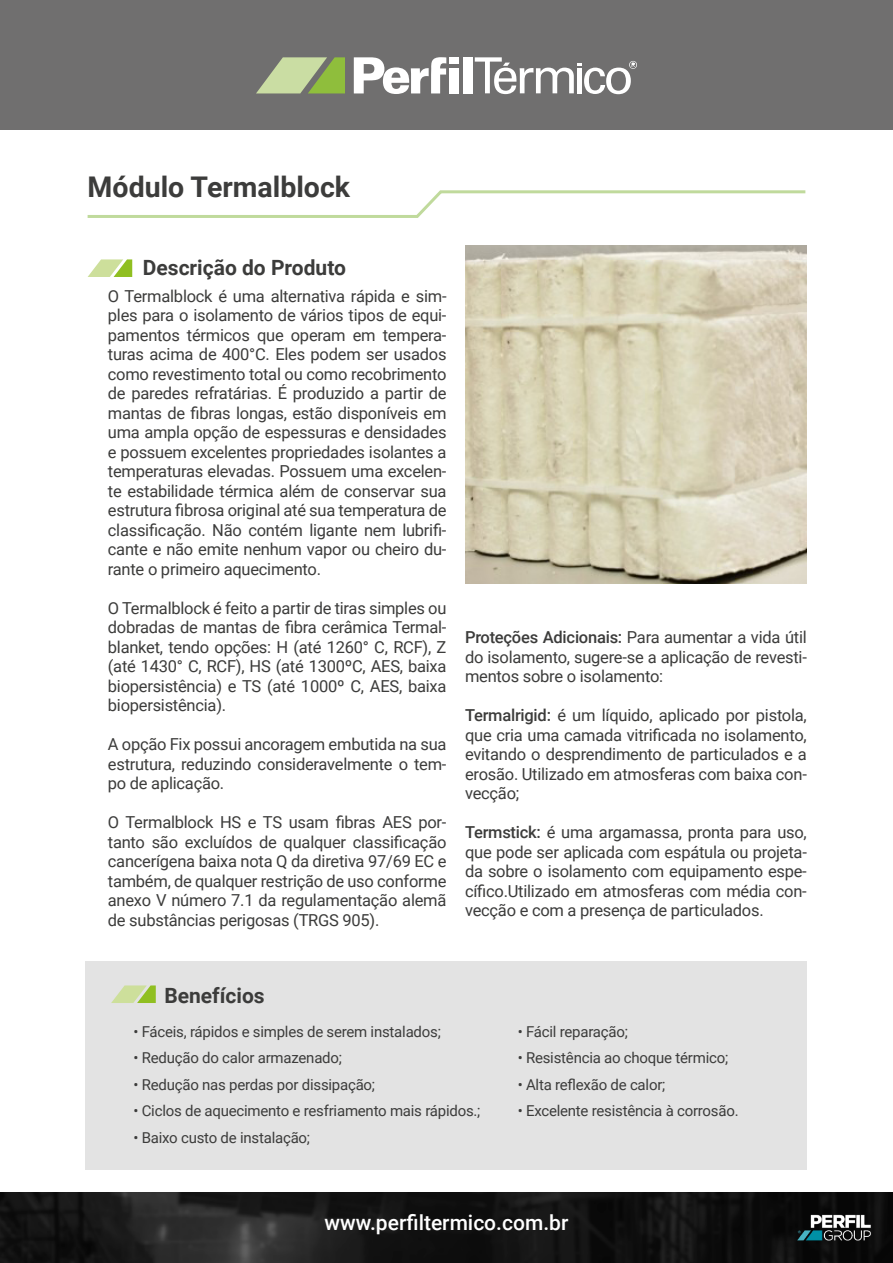
<style>
.page{position:relative;width:893px;height:1263px;background:#fff}
.page>*{position:absolute;margin:0;border:0;box-sizing:border-box;transform-origin:0 0}
.t1{font:700 28.5px "Roboto";color:#3c3c3b}
.t2{font:700 21px "Roboto";color:#3c3c3b}
.t3{font:500 21px "Roboto";color:#fff}
.t4{font:16.5px/19.5px "Roboto";letter-spacing:-.015em;color:#3c3c3b;text-align:justify}
.t5{font:15px "Roboto";letter-spacing:-.015em;color:#3c3c3b}
.s1{font-weight:500}
</style>
<div class="page">
<div style="left:86px;top:961px;width:721px;height:208px;background:#e3e3e3"></div>
<div style="left:0;top:0;width:893px;height:130px;background:#706f6f"></div>
<img style="left:0;top:1193px;width:893px;height:70px">
<svg style="left:87px;top:190px;width:719px;height:28px"></svg>
<svg style="left:256px;top:57px;width:89px;height:36px"></svg>
<div style="left:463px;top:57px;width:9px;height:36px;background:#fff"></div>
<div style="left:449px;top:68px;width:9px;height:25px;background:#fff"></div>
<div style="left:449px;top:57px;width:9px;height:7px;background:#fff"></div>
<svg style="left:354px;top:57px;width:92px;height:37px"></svg>
<svg style="left:475px;top:57px;width:162px;height:37px"></svg>
<img style="left:795px;top:1208px;width:77px;height:40px">
<img style="left:465px;top:246px;width:342px;height:338px">
<svg style="left:88px;top:259px;width:44px;height:18px"></svg>
<svg style="left:111px;top:985px;width:45px;height:18px"></svg>
<h1 class="t1" style="left:88px;top:167px;width:264px">Módulo Termalblock</h1>
<p class="t2" style="left:143px;top:253px;width:205px">Descrição do Produto</p>
<p class="t4" style="left:108px;top:285px;width:340px">O Termalblock é uma alternativa rápida e sim&shy;ples para o isolamento de vários tipos de equi&shy;pamentos térmicos que operam em tempera&shy;turas acima de 400°C. Eles podem ser usados como revestimento total ou como recobrimento de paredes refratárias. É produzido a partir de mantas de fibras longas, estão disponíveis em uma ampla opção de espessuras e densidades e possuem excelentes propriedades isolantes a temperaturas elevadas. Possuem uma excelen&shy;te estabilidade térmica além de conservar sua estrutura fibrosa original até sua temperatura de classificação. Não contém ligante nem lubrifi&shy;cante e não emite nenhum vapor ou cheiro du&shy;rante o primeiro aquecimento.</p>
<p class="t4" style="left:108px;top:597px;width:340px">O Termalblock é feito a partir de tiras simples ou dobradas de mantas de fibra cerâmica Termal&shy;blanket, tendo opções: H (até 1260° C, RCF), Z (até 1430° C, RCF), HS (até 1300ºC, AES, baixa biopersistência) e TS (até 1000º C, AES, baixa biopersistência).</p>
<p class="t4" style="left:108px;top:734px;width:340px">A opção Fix possui ancoragem embutida na sua estrutura, reduzindo consideravelmente o tem&shy;po de aplicação.</p>
<p class="t4" style="left:108px;top:812px;width:340px">O Termalblock HS e TS usam fibras AES por&shy;tanto são excluídos de qualquer classificação cancerígena baixa nota Q da diretiva 97/69 EC e também, de qualquer restrição de uso conforme anexo V número 7.1 da regulamentação alemã de substâncias perigosas (TRGS 905).</p>
<p class="t4" style="left:465px;top:627px;width:343px"><span class="s1">Proteções Adicionais:</span> Para aumentar a vida útil do isolamento, sugere-se a aplicação de revesti&shy;mentos sobre o isolamento:</p>
<p class="t4" style="left:465px;top:705px;width:343px"><span class="s1">Termalrigid:</span> é um líquido, aplicado por pistola, que cria uma camada vitrificada no isolamento, evitando o desprendimento de particulados e a erosão. Utilizado em atmosferas com baixa con&shy;vecção;</p>
<p class="t4" style="left:465px;top:822px;width:343px"><span class="s1">Termstick:</span> é uma argamassa, pronta para uso, que pode ser aplicada com espátula ou projeta&shy;da sobre o isolamento com equipamento espe&shy;cífico.Utilizado em atmosferas com média con&shy;vecção e com a presença de particulados.</p>
<p class="t2" style="left:164px;top:981px;width:102px">Benefícios</p>
<p class="t5" style="left:133px;top:1021px;width:309px">• Fáceis, rápidos e simples de serem instalados;</p>
<p class="t5" style="left:133px;top:1047px;width:210px">• Redução do calor armazenado;</p>
<p class="t5" style="left:133px;top:1074px;width:243px">• Redução nas perdas por dissipação;</p>
<p class="t5" style="left:133px;top:1100px;width:348px">• Ciclos de aquecimento e resfriamento mais rápidos.;</p>
<p class="t5" style="left:133px;top:1127px;width:178px">• Baixo custo de instalação;</p>
<p class="t5" style="left:518px;top:1021px;width:112px">• Fácil reparação;</p>
<p class="t5" style="left:518px;top:1047px;width:212px">• Resistência ao choque térmico;</p>
<p class="t5" style="left:518px;top:1074px;width:149px">• Alta reflexão de calor;</p>
<p class="t5" style="left:518px;top:1100px;width:222px">• Excelente resistência à corrosão.</p>
<p class="t3" style="left:325px;top:1207px;width:245px">www.perfiltermico.com.br</p>
</div>
